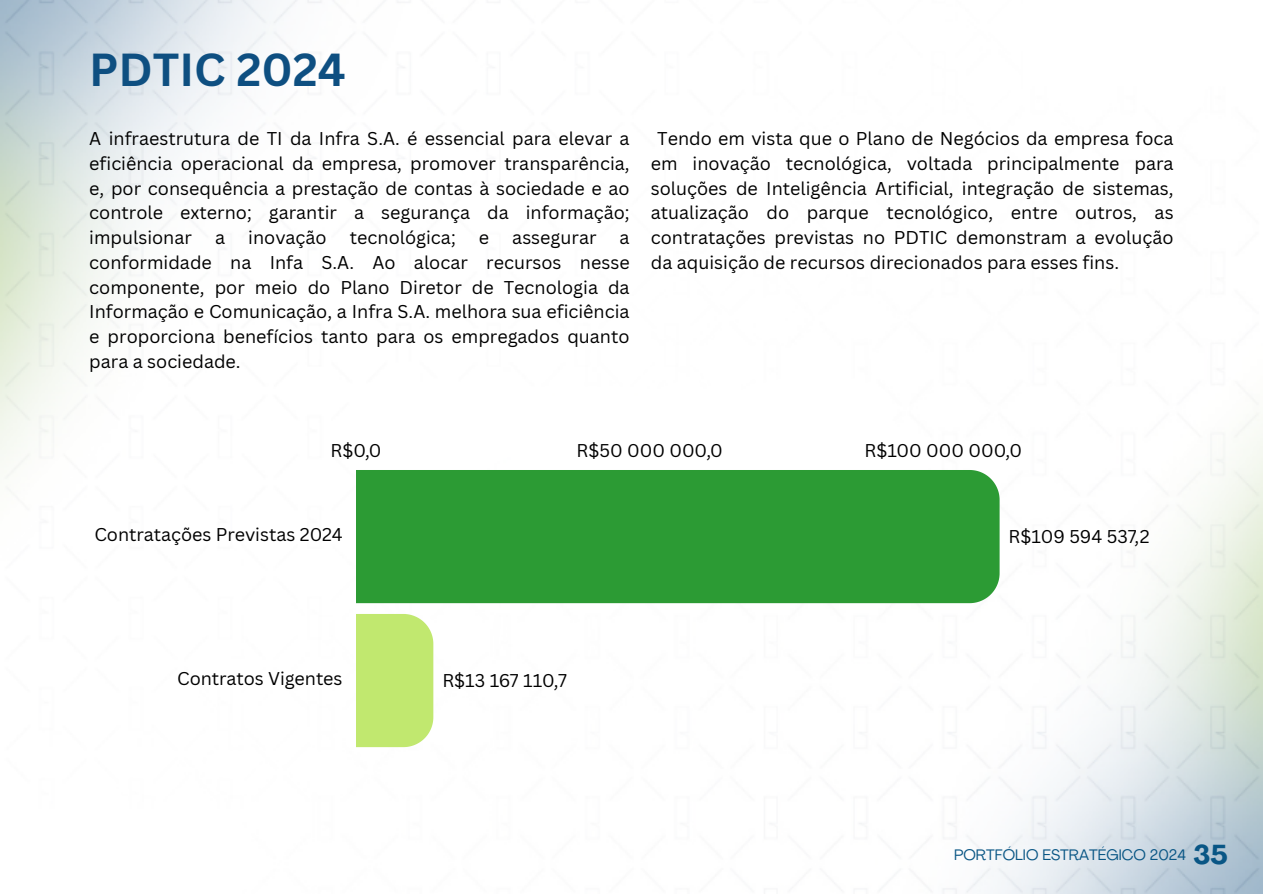
<style>
.page{position:relative;width:1263px;height:894px;background:#fff}
.page>*{position:absolute;margin:0;border:0;box-sizing:border-box;transform-origin:0 0}
.t1{font:700 45px "Canva Sans";color:#0e4f81}
.t2{font:700 27px "Agrandir";color:#095685}
.t3{font:18px/24.8px "Canva Sans";color:#000;text-align:justify}
.t4{font:15px "Agrandir";color:#095685}
</style>
<div class="page">
<div style="left:356px;top:470px;width:644px;height:133px;background:#2c9b34"></div>
<div style="left:356px;top:613px;width:77px;height:134px;background:#c1e86f"></div>
<p class="t1" style="left:89px;top:38px;width:258px">PDTIC 2024</p>
<p class="t3" style="left:89px;top:126px;width:542px">A infraestrutura de TI da Infra S.A. é essencial para elevar a eficiência operacional da empresa, promover transparência, e, por consequência a prestação de contas à sociedade e ao controle externo; garantir a segurança da informação; impulsionar</p>
<p class="t3" style="left:215px;top:225px;width:12px">a</p>
<p class="t3" style="left:248px;top:225px;width:80px">inovação</p>
<p class="t3" style="left:350px;top:225px;width:107px">tecnológica;</p>
<p class="t3" style="left:479px;top:225px;width:12px">e</p>
<p class="t3" style="left:512px;top:225px;width:86px">assegurar</p>
<p class="t3" style="left:89px;top:225px;width:542px;text-indent:530px">a conformidade na Infa S.A. Ao alocar recursos nesse componente, por meio do Plano Diretor de Tecnologia da Informação e Comunicação, a Infra S.A. melhora sua eficiência e proporciona benefícios tanto para os empregados quanto para a sociedade.</p>
<p class="t3" style="left:651px;top:126px;width:524px;text-indent:6px">Tendo em vista que o Plano de Negócios da empresa foca em inovação tecnológica, voltada principalmente para soluções de Inteligência Artificial, integração de sistemas, atualização do parque tecnológico, entre outros, as contratações previstas no PDTIC demonstram a evolução da aquisição de recursos direcionados para esses fins.</p>
<p class="t3" style="left:330px;top:437px;width:53px">R$0,0</p>
<p class="t3" style="left:576px;top:437px;width:148px">R$50 000 000,0</p>
<p class="t3" style="left:864px;top:437px;width:159px">R$100 000 000,0</p>
<p class="t3" style="left:94px;top:521px;width:250px">Contratações Previstas 2024</p>
<p class="t3" style="left:1009px;top:523px;width:142px">R$109 594 537,2</p>
<p class="t3" style="left:177px;top:665px;width:167px">Contratos Vigentes</p>
<p class="t3" style="left:442px;top:667px;width:126px">R$13 167 110,7</p>
<p class="t4" style="left:954px;top:848px;width:233px">PORTFÓLIO ESTRATÉGICO 2024</p>
<p class="t2" style="left:1193px;top:843px;width:36px">35</p>
</div>
